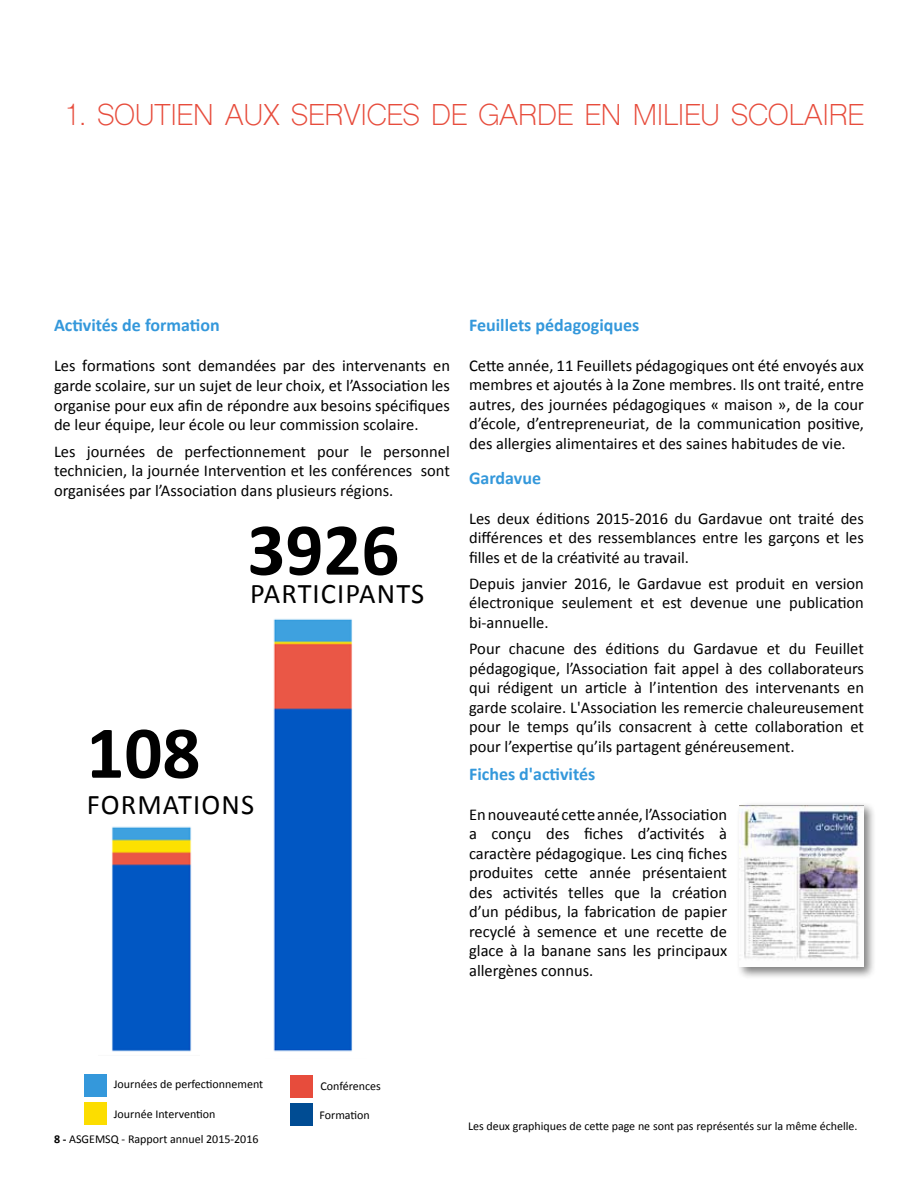
<style>
.page{position:relative;width:918px;height:1188px;background:#fff}
.page>*{position:absolute;margin:0;border:0;box-sizing:border-box;transform-origin:0 0}
.t1{font:700 75px "Calibri";color:#000}
.t2{font:28.5px "Shree Dev 0714";color:#e74c3c}
.t3{font:28.5px "Calibri";letter-spacing:.04em;color:#000}
.t4{font:700 18px "Calibri";color:#3498db}
.t5{font:16.5px/19.5px "Calibri";color:#000;text-align:justify}
.t6{font:12px "Calibri";color:#000}
.s1{font-weight:700}
</style>
<div class="page">
<div style="left:291px;top:1103px;width:22px;height:23px;background:#004c93"></div>
<div style="left:84px;top:1102px;width:23px;height:23px;background:#fcdd00"></div>
<div style="left:84px;top:1074px;width:23px;height:23px;background:#3498db"></div>
<div style="left:291px;top:1075px;width:22px;height:23px;background:#e74c3c"></div>
<img style="left:273px;top:618px;width:80px;height:434px">
<img style="left:111px;top:826px;width:81px;height:226px">
<div style="left:736px;top:802px;width:141px;height:178px;background:#000;opacity:.5"></div>
<img style="left:739px;top:805px;width:125px;height:162px">
<h2 class="t2" style="left:63px;top:98px;width:803px">1. SOUTIEN AUX SERVICES DE GARDE EN MILIEU SCOLAIRE</h2>
<p class="t4" style="left:54px;top:314px;width:167px">Activités de formation</p>
<p class="t5" style="left:54px;top:356px;width:398px">Les formations sont demandées par des intervenants en garde scolaire, sur un sujet de leur choix, et l’Association les organise pour eux afin de répondre aux besoins spécifiques de leur équipe, leur école ou leur commission scolaire.</p>
<p class="t5" style="left:54px;top:442px;width:397px">Les journées de perfectionnement pour le personnel technicien, la journée Intervention et les conférences sont organisées par l’Association dans plusieurs régions.</p>
<h1 class="t1" style="left:247px;top:502px;width:154px">3926</h1>
<h2 class="t3" style="left:250px;top:576px;width:176px">PARTICIPANTS</h2>
<h1 class="t1" style="left:86px;top:705px;width:116px">108</h1>
<h2 class="t3" style="left:87px;top:787px;width:169px">FORMATIONS</h2>
<p class="t4" style="left:469px;top:314px;width:172px">Feuillets pédagogiques</p>
<p class="t5" style="left:469px;top:356px;width:396px">Cette année, 11 Feuillets pédagogiques ont été envoyés aux membres et ajoutés à la Zone membres. Ils ont traité, entre autres, des journées pédagogiques « maison », de la cour d’école, d’entrepreneuriat, de la communication positive, des allergies alimentaires et des saines habitudes de vie.</p>
<p class="t4" style="left:469px;top:466px;width:74px">Gardavue</p>
<p class="t5" style="left:469px;top:508px;width:396px">Les deux éditions 2015-2016 du Gardavue ont traité des différences et des ressemblances entre les garçons et les filles et de la créativité au travail.</p>
<p class="t5" style="left:469px;top:574px;width:396px">Depuis janvier 2016, le Gardavue est produit en version électronique seulement et est devenue une publication bi-annuelle.</p>
<p class="t5" style="left:469px;top:639px;width:396px">Pour chacune des éditions du Gardavue et du Feuillet pédagogique, l’Association fait appel à des collaborateurs qui rédigent un article à l’intention des intervenants en garde scolaire. L'Association les remercie chaleureusement pour le temps qu’ils consacrent à cette collaboration et pour l’expertise qu’ils partagent généreusement.</p>
<p class="t4" style="left:469px;top:762px;width:128px">Fiches d'activités</p>
<p class="t5" style="left:469px;top:805px;width:260px">En nouveauté cette année, l’Association a conçu des fiches d’activités à caractère pédagogique. Les cinq fiches produites cette année présentaient des activités telles que la création d’un pédibus, la fabrication de papier recyclé à semence et une recette de glace à la banane sans les principaux allergènes connus.</p>
<p class="t6" style="left:114px;top:1076px;width:151px">Journées de perfectionnement</p>
<p class="t6" style="left:321px;top:1079px;width:62px">Conférences</p>
<p class="t6" style="left:114px;top:1106px;width:103px">Journée Intervention</p>
<p class="t6" style="left:320px;top:1107px;width:52px">Formation</p>
<p class="t6" style="left:54px;top:1131px;width:206px"><span class="s1">8 -</span> ASGEMSQ - Rapport annuel 2015-2016</p>
<p class="t6" style="left:468px;top:1119px;width:391px">Les deux graphiques de cette page ne sont pas représentés sur la même échelle.</p>
</div>
